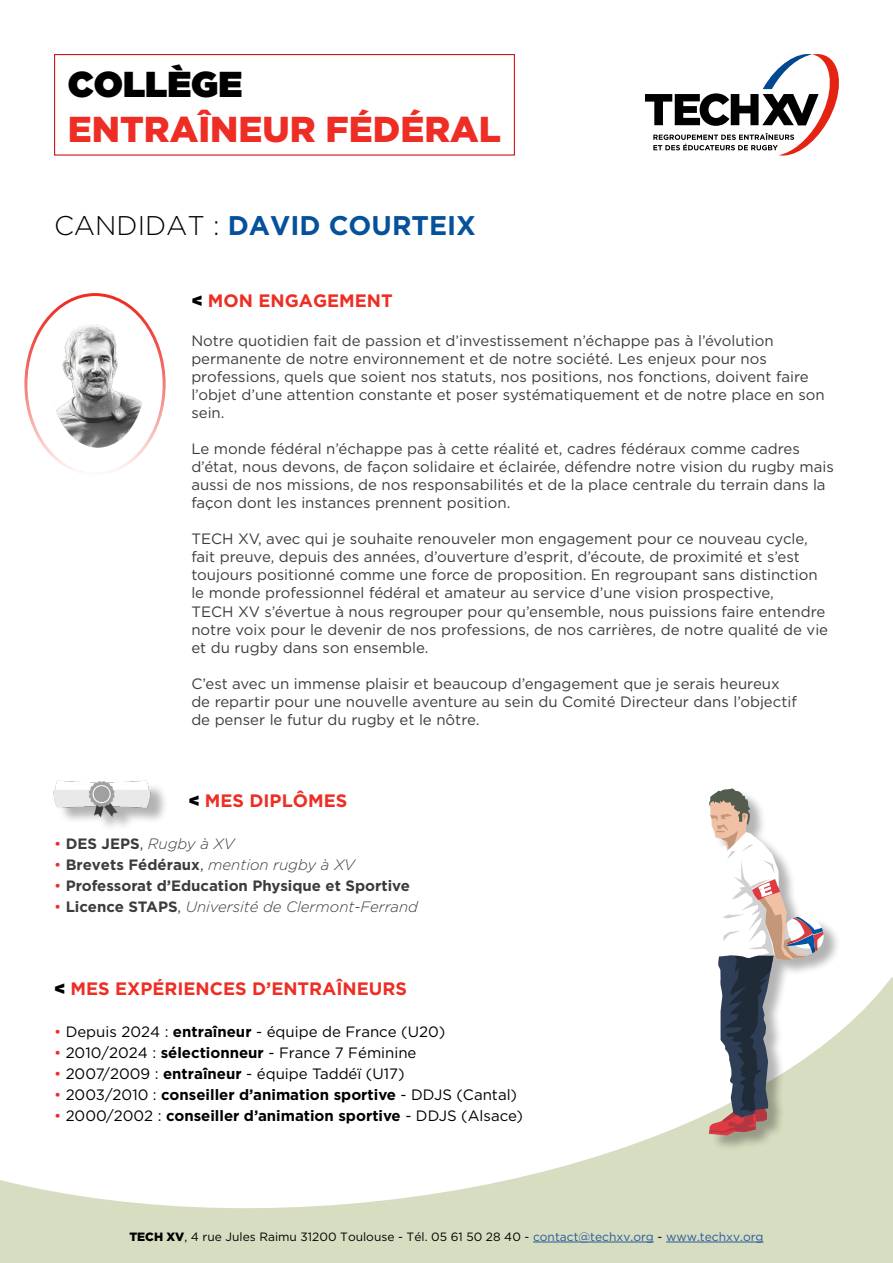
<style>
.page{position:relative;width:893px;height:1263px;background:#fff}
.page>*{position:absolute;margin:0;border:0;box-sizing:border-box;transform-origin:0 0}
.t1{font:900 36px "Gotham";color:#ee2d24}
.t2{font:900 36px "Gotham";color:#000}
.t3{font:700 27px "Gotham";color:#05519a}
.t4{font:700 18px "Gotham";color:#ee2d24}
.t5{font:15px/18px "Gotham";color:#3c3c3b}
.t6{font:15px "Gotham";color:#000}
.t7{font:700 15px "Gotham";color:#000}
.t8{font:700 15px "Gotham";color:#3c3c3b}
.t9{font:italic 300 15px "Gotham";color:#3c3c3b}
.t10{font:12px "Gotham";color:#000}
.s1{font-weight:300;color:#000}
.s2{font-weight:900;color:#000}
.s3{font-weight:400;font-style:normal;color:#ee2d24}
.s4{font-weight:700;font-style:normal}
.s5{font-weight:400;font-style:normal}
.s6{font-weight:400;color:#ee2d24}
.s7{font-weight:400}
.s8{font-weight:300;font-style:italic}
.s9{color:#ee2d24}
.s10{font-weight:700}
.s11{font-weight:900}
.s12{color:#275b9b}
</style>
<div class="page">
<div style="left:0;top:1232px;width:893px;height:31px;background:#d7ddc0"></div>
<svg style="left:0;top:977px;width:893px;height:255px"></svg>
<svg style="left:645px;top:54px;width:194px;height:102px"></svg>
<hr style="left:533px;top:1242px;width:121px;height:1px;background:#275b9b">
<hr style="left:666px;top:1242px;width:98px;height:1px;background:#275b9b">
<div style="left:54px;top:54px;width:461px;height:102px;border:1px solid #cd1719"></div>
<img style="left:24px;top:324px;width:142px;height:134px">
<div style="left:711px;top:789px;width:130px;height:363px;background:#000;opacity:.3"></div>
<svg style="left:709px;top:788px;width:115px;height:347px"></svg>
<img style="left:53px;top:780px;width:111px;height:47px">
<h1 class="t2" style="left:68px;top:58px;width:176px">COLLÈGE</h1>
<h1 class="t1" style="left:68px;top:104px;width:435px">ENTRAÎNEUR FÉDÉRAL</h1>
<h2 class="t3" style="left:54px;top:208px;width:423px"><span class="s1">CANDIDAT :</span> DAVID COURTEIX</h2>
<p class="t4" style="left:191px;top:289px;width:203px"><span class="s2">&lt;</span> MON ENGAGEMENT</p>
<p class="t5" style="left:191px;top:332px;width:635px">Notre quotidien fait de passion et d’investissement n’échappe pas à l’évolution permanente de notre environnement et de notre société. Les enjeux pour nos professions, quels que soient nos statuts, nos positions, nos fonctions, doivent faire l’objet d’une attention constante et poser systématiquement et de notre place en son sein.</p>
<p class="t5" style="left:191px;top:440px;width:644px">Le monde fédéral n’échappe pas à cette réalité et, cadres fédéraux comme cadres d’état, nous devons, de façon solidaire et éclairée, défendre notre vision du rugby mais aussi de nos missions, de nos responsabilités et de la place centrale du terrain dans la façon dont les instances prennent position.</p>
<p class="t5" style="left:191px;top:530px;width:638px">TECH XV, avec qui je souhaite renouveler mon engagement pour ce nouveau cycle, fait preuve, depuis des années, d’ouverture d’esprit, d’écoute, de proximité et s’est toujours positionné comme une force de proposition. En regroupant sans distinction le monde professionnel fédéral et amateur au service d’une vision prospective,<br>TECH XV s’évertue à nous regrouper pour qu’ensemble, nous puissions faire entendre notre voix pour le devenir de nos professions, de nos carrières, de notre qualité de vie et du rugby dans son ensemble.</p>
<p class="t5" style="left:191px;top:674px;width:607px">C’est avec un immense plaisir et beaucoup d’engagement que je serais heureux de repartir pour une nouvelle aventure au sein du Comité Directeur dans l’objectif de penser le futur du rugby et le nôtre.</p>
<p class="t4" style="left:188px;top:789px;width:160px"><span class="s2">&lt;</span> MES DIPLÔMES</p>
<p class="t9" style="left:54px;top:834px;width:182px"><span class="s3">•</span> <span class="s4">DES JEPS</span><span class="s5">,</span> Rugby à XV</p>
<p class="t8" style="left:54px;top:855px;width:302px"><span class="s6">•</span> Brevets Fédéraux<span class="s7">,</span> <span class="s8">mention rugby à XV</span></p>
<p class="t8" style="left:54px;top:876px;width:357px"><span class="s6">•</span> Professorat d’Education Physique et Sportive</p>
<p class="t9" style="left:54px;top:897px;width:365px"><span class="s3">•</span> <span class="s4">Licence STAPS</span><span class="s5">,</span> Université de Clermont-Ferrand</p>
<p class="t4" style="left:54px;top:976px;width:354px"><span class="s2">&lt;</span> MES EXPÉRIENCES D’ENTRAÎNEURS</p>
<p class="t6" style="left:54px;top:1022px;width:393px"><span class="s9">•</span> Depuis 2024 : <span class="s10">entraîneur</span> - équipe de France (U20)</p>
<p class="t6" style="left:54px;top:1043px;width:364px"><span class="s9">•</span> 2010/2024 : <span class="s10">sélectionneur</span> - France 7 Féminine</p>
<p class="t6" style="left:54px;top:1064px;width:352px"><span class="s9">•</span> 2007/2009 : <span class="s10">entraîneur</span> - équipe Taddéï (U17)</p>
<p class="t7" style="left:54px;top:1084px;width:465px"><span class="s6">•</span> <span class="s7">2003/2010 :</span> conseiller d’animation sportive <span class="s7">- DDJS (Cantal)</span></p>
<p class="t7" style="left:54px;top:1105px;width:470px"><span class="s6">•</span> <span class="s7">2000/2002 :</span> conseiller d’animation sportive <span class="s7">- DDJS (Alsace)</span></p>
<p class="t10" style="left:129px;top:1229px;width:636px"><span class="s11">TECH XV</span>, 4 rue Jules Raimu 31200 Toulouse - Tél. 05 61 50 28 40 - <span class="s12">contact@techxv.org</span> - <span class="s12">www.techxv.org</span></p>
</div>
